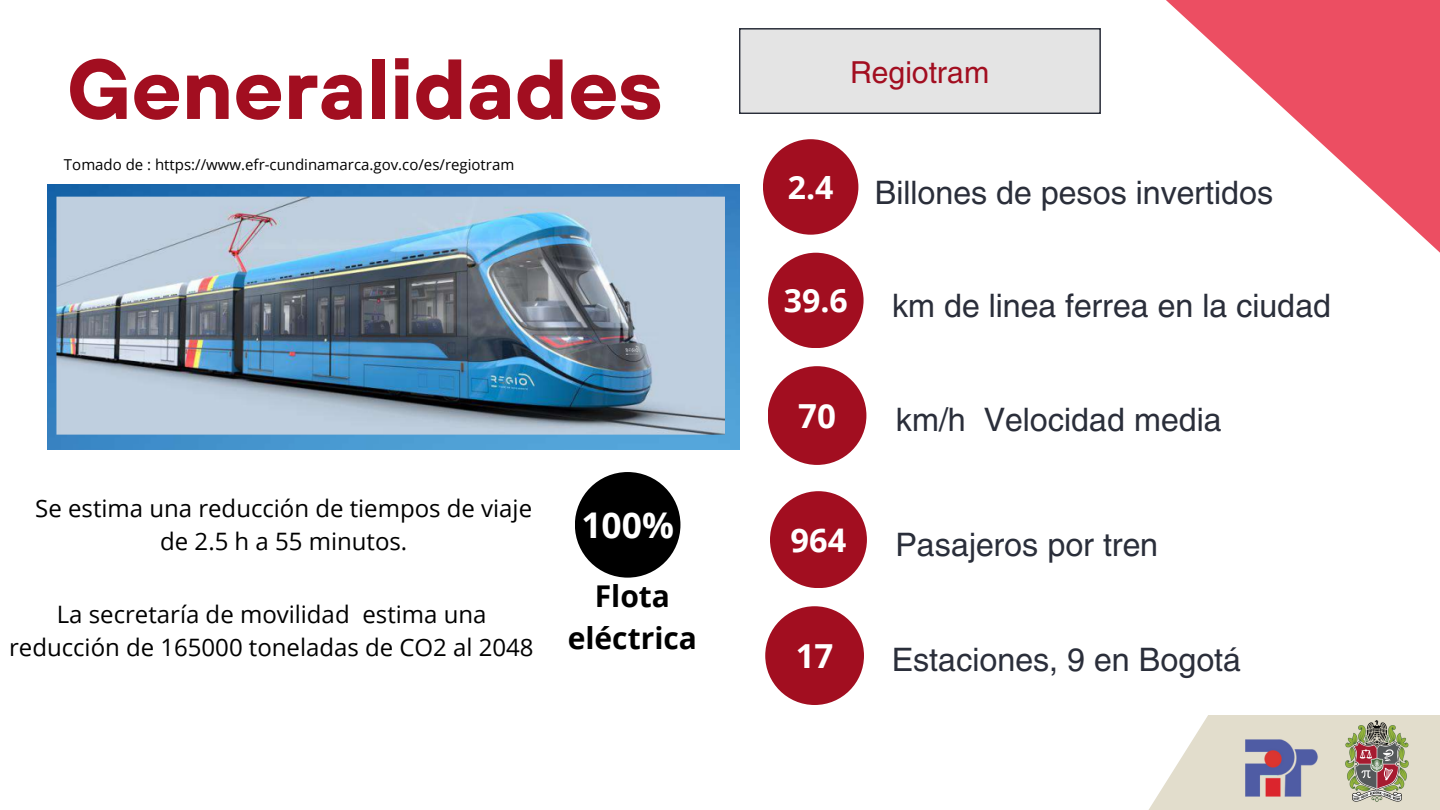
<style>
.page{position:relative;width:1440px;height:810px;background:#fff}
.page>*{position:absolute;margin:0;border:0;box-sizing:border-box;transform-origin:0 0}
.t1{font:700 85px "TT Hoves";color:#a20e20}
.t2{font:700 35.4px "Open Sans";color:#fff}
.t3{font:700 33.1px "Open Sans";color:#fff}
.t4{font:700 32.5px "Open Sans";color:#fff}
.t5{font:32px "Helios";color:#2a2e3a}
.t6{font:700 32px "Open Sans";color:#fff}
.t7{font:700 30px/42px "Open Sans";color:#000;text-align:center}
.t8{font:30px "Helios";color:#a20e20}
.t9{font:24px/33px "Open Sans";color:#000;text-align:center}
.t10{font:15px "Open Sans";color:#000}
</style>
<div class="page">
<div style="left:740px;top:29px;width:360px;height:84px;background:#e4e4e4"></div>
<svg style="left:1166px;top:0;width:274px;height:253px"></svg>
<img style="left:47px;top:184px;width:693px;height:266px">
<div style="left:763px;top:139px;width:95px;height:96px;background:#a20e20;border-radius:50%"></div>
<div style="left:765px;top:606px;width:99px;height:99px;background:#a20e20;border-radius:50%"></div>
<div style="left:768px;top:253px;width:96px;height:95px;background:#a20e20;border-radius:50%"></div>
<div style="left:770px;top:491px;width:97px;height:97px;background:#a20e20;border-radius:50%"></div>
<div style="left:768px;top:366px;width:98px;height:99px;background:#a20e20;border-radius:50%"></div>
<div style="left:575px;top:472px;width:105px;height:106px;background:#000;border-radius:50%"></div>
<svg style="left:1148px;top:715px;width:292px;height:95px;fill:#e2ddcc"></svg>
<img style="left:1346px;top:721px;width:63px;height:81px">
<img style="left:1237px;top:735px;width:83px;height:66px">
<p class="t1" style="left:67px;top:34px;width:597px">Generalidades</p>
<p class="t10" style="left:64px;top:154px;width:452px">Tomado de : https://www.efr-cundinamarca.gov.co/es/regiotram</p>
<p class="t9" style="left:35px;top:491px;width:498px">Se estima una reducción de tiempos de viaje de 2.5 h a 55 minutos.</p>
<p class="t9" style="left:9px;top:597px;width:526px">La secretaría de movilidad estima una reducción de 165000 toneladas de CO2 al 2048</p>
<p class="t2" style="left:581px;top:500px;width:94px">100%</p>
<p class="t7" style="left:568px;top:574px;width:131px">Flota eléctrica</p>
<p class="t8" style="left:851px;top:53px;width:140px">Regiotram</p>
<p class="t6" style="left:788px;top:164px;width:47px">2.4</p>
<p class="t5" style="left:875px;top:172px;width:400px">Billones de pesos invertidos</p>
<p class="t6" style="left:784px;top:278px;width:65px">39.6</p>
<p class="t5" style="left:892px;top:285px;width:441px">km de linea ferrea en la ciudad</p>
<p class="t3" style="left:798px;top:392px;width:39px">70</p>
<p class="t5" style="left:896px;top:399px;width:327px">km/h Velocidad media</p>
<p class="t4" style="left:791px;top:517px;width:57px">964</p>
<p class="t5" style="left:896px;top:524px;width:264px">Pasajeros por tren</p>
<p class="t3" style="left:796px;top:632px;width:39px">17</p>
<p class="t5" style="left:892px;top:639px;width:351px">Estaciones, 9 en Bogotá</p>
</div>
